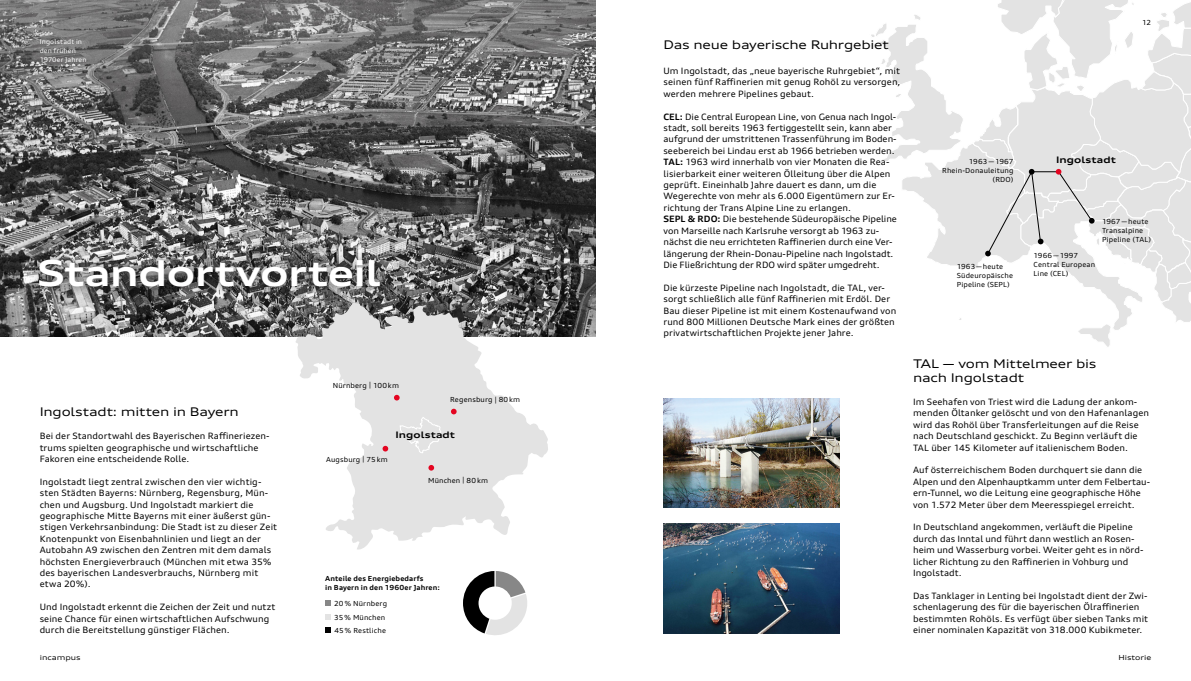
<style>
.page{position:relative;width:1191px;height:681px;background:#fff}
.page>*{position:absolute;margin:0;border:0;box-sizing:border-box;transform-origin:0 0}
.t1{font:700 expanded 36px "Audi Type";letter-spacing:-.015em;color:#fff}
.t2{font:expanded 12px/14px "Audi Type";letter-spacing:-.015em;color:#000}
.t3{font:700 expanded 9px "Audi Type";letter-spacing:.01em;color:#000}
.t4{font:expanded 8.8px/11.4px "Audi Type";letter-spacing:.005em;color:#000}
.t5{font:expanded 7px/9px "Audi Type";letter-spacing:.015em;color:#000}
.t6{font:700 expanded 7px/9px "Audi Type";letter-spacing:.015em;color:#000}
.t7{font:expanded 7px "Audi Type";color:#000}
.t8{font:expanded 7px "Audi Type";color:#fff}
.t9{font:expanded 6.5px/8.5px "Audi Type";letter-spacing:.02em;color:#fff}
.s1{font-weight:700}
</style>
<div class="page">
<svg style="left:871px;top:0;width:320px;height:347px"></svg>
<img style="left:0;top:0;width:595px;height:336px">
<img style="left:663px;top:523px;width:176px;height:109px">
<img style="left:663px;top:398px;width:176px;height:109px">
<svg style="left:295px;top:302px;width:253px;height:248px;fill:#e3e3e3"></svg>
<svg style="left:400px;top:416px;width:41px;height:38px;background:#e5e5e5"></svg>
<svg style="left:394px;top:394px;width:5px;height:6px"></svg>
<svg style="left:451px;top:408px;width:5px;height:6px"></svg>
<svg style="left:382px;top:445px;width:6px;height:6px"></svg>
<svg style="left:428px;top:464px;width:6px;height:6px"></svg>
<svg style="left:463px;top:571px;width:64px;height:64px"></svg>
<svg style="left:325px;top:600px;width:5px;height:5px"></svg>
<svg style="left:325px;top:614px;width:5px;height:5px"></svg>
<svg style="left:325px;top:627px;width:6px;height:5px"></svg>
<div style="left:30px;top:249px;width:360px;height:47px;background:#000;opacity:.75"></div>
<p class="t8" style="left:40px;top:18px;width:11px">11</p>
<p class="t9" style="left:40px;top:38px;width:48px">Ingolstadt in den frühen<br>1970er Jahren</p>
<h1 class="t1" style="left:37px;top:251px;width:345px">Standortvorteil</h1>
<h2 class="t2" style="left:40px;top:404px;width:200px">Ingolstadt: mitten in Bayern</h2>
<p class="t4" style="left:40px;top:430px;width:231px">Bei der Standortwahl des Bayerischen Raffineriezen&shy;trums spielten geographische und wirtschaftliche<br>Fakoren eine entscheidende Rolle.</p>
<p class="t4" style="left:40px;top:475px;width:239px">Ingolstadt liegt zentral zwischen den vier wichtig&shy;sten Städten Bayerns: Nürnberg, Regensburg, Mün&shy;chen und Augsburg. Und Ingolstadt markiert die geographische Mitte Bayerns mit einer äußerst gün&shy;stigen Verkehrsanbindung: Die Stadt ist zu dieser Zeit Knotenpunkt von Eisenbahnlinien und liegt an der Autobahn A9 zwischen den Zentren mit dem damals höchsten Energieverbrauch (München mit etwa 35% des bayerischen Landesverbrauchs, Nürnberg mit etwa 20%).</p>
<p class="t4" style="left:40px;top:601px;width:237px">Und Ingolstadt erkennt die Zeichen der Zeit und nutzt seine Chance für einen wirtschaftlichen Aufschwung durch die Bereitstellung günstiger Flächen.</p>
<p class="t7" style="left:40px;top:652px;width:43px">incampus</p>
<p class="t5" style="left:333px;top:380px;width:68px">Nürnberg | 100km</p>
<p class="t5" style="left:450px;top:395px;width:72px">Regensburg | 80km</p>
<p class="t5" style="left:326px;top:454px;width:63px">Augsburg | 75km</p>
<p class="t3" style="left:395px;top:429px;width:61px">Ingolstadt</p>
<p class="t5" style="left:428px;top:475px;width:61px">München | 80km</p>
<p class="t6" style="left:325px;top:573px;width:116px">Anteile des Energiebedarfs<br>in Bayern in den 1960er Jahren:</p>
<p class="t5" style="left:334px;top:596px;width:55px;line-height:13.6px">20% Nürnberg<br>35% München<br>45% Restliche</p>
<h2 class="t2" style="left:663px;top:38px;width:227px">Das neue bayerische Ruhrgebiet</h2>
<p class="t4" style="left:663px;top:65px;width:238px;text-align:justify">Um Ingolstadt, das „neue bayerische Ruhrgebiet“, mit seinen fünf Raffinerien mit genug Rohöl zu versorgen, werden mehrere Pipelines gebaut.</p>
<p class="t4" style="left:663px;top:111px;width:235px"><span class="s1">CEL:</span> Die Central European Line, von Genua nach Ingol&shy;stadt, soll bereits 1963 fertiggestellt sein, kann aber aufgrund der umstrittenen Trassenführung im Boden&shy;seebereich bei Lindau erst ab 1966 betrieben werden.<br><span class="s1">TAL:</span> 1963 wird innerhalb von vier Monaten die Rea&shy;lisierbarkeit einer weiteren Ölleitung über die Alpen geprüft. Eineinhalb Jahre dauert es dann, um die Wegerechte von mehr als 6.000 Eigentümern zur Er&shy;richtung der Trans Alpine Line zu erlangen.<br><span class="s1">SEPL &amp; RDO:</span> Die bestehende Südeuropäische Pipeline von Marseille nach Karlsruhe versorgt ab 1963 zu&shy;nächst die neu errichteten Raffinerien durch eine Ver&shy;längerung der Rhein-Donau-Pipeline nach Ingolstadt.<br>Die Fließrichtung der RDO wird später umgedreht.</p>
<p class="t4" style="left:663px;top:282px;width:234px">Die kürzeste Pipeline nach Ingolstadt, die TAL, ver&shy;sorgt schließlich alle fünf Raffinerien mit Erdöl. Der Bau dieser Pipeline ist mit einem Kostenaufwand von rund 800 Millionen Deutsche Mark eines der größten privatwirtschaftlichen Projekte jener Jahre.</p>
<p class="t5" style="left:1142px;top:18px;width:11px">12</p>
<p class="t5" style="left:942px;top:157px;width:73px;text-align:right">1963—1967<br>Rhein-Donauleitung (RDO)</p>
<p class="t3" style="left:1056px;top:154px;width:61px">Ingolstadt</p>
<p class="t5" style="left:1102px;top:216px;width:51px">1967—heute<br>Transalpine<br>Pipeline (TAL)</p>
<p class="t5" style="left:956px;top:262px;width:58px">1963—heute<br>Südeuropäische<br>Pipeline (SEPL)</p>
<p class="t5" style="left:1033px;top:250px;width:63px">1966—1997<br>Central European<br>Line (CEL)</p>
<h2 class="t2" style="left:913px;top:357px;width:185px">TAL — vom Mittelmeer bis nach Ingolstadt</h2>
<p class="t4" style="left:913px;top:396px;width:237px">Im Seehafen von Triest wird die Ladung der ankom&shy;menden Öltanker gelöscht und von den Hafenanlagen wird das Rohöl über Transferleitungen auf die Reise nach Deutschland geschickt. Zu Beginn verläuft die TAL über 145 Kilometer auf italienischem Boden.</p>
<p class="t4" style="left:913px;top:464px;width:239px">Auf österreichischem Boden durchquert sie dann die Alpen und den Alpenhauptkamm unter dem Felbertau&shy;ern-Tunnel, wo die Leitung eine geographische Höhe von 1.572 Meter über dem Meeresspiegel erreicht.</p>
<p class="t4" style="left:913px;top:521px;width:232px">In Deutschland angekommen, verläuft die Pipeline durch das Inntal und führt dann westlich an Rosen&shy;heim und Wasserburg vorbei. Weiter geht es in nörd&shy;licher Richtung zu den Raffinerien in Vohburg und Ingolstadt.</p>
<p class="t4" style="left:913px;top:589px;width:236px">Das Tanklager in Lenting bei Ingolstadt dient der Zwi&shy;schenlagerung des für die bayerischen Ölraffinerien bestimmten Rohöls. Es verfügt über sieben Tanks mit einer nominalen Kapazität von 318.000 Kubikmeter.</p>
<p class="t7" style="left:1118px;top:652px;width:34px">Historie</p>
</div>
